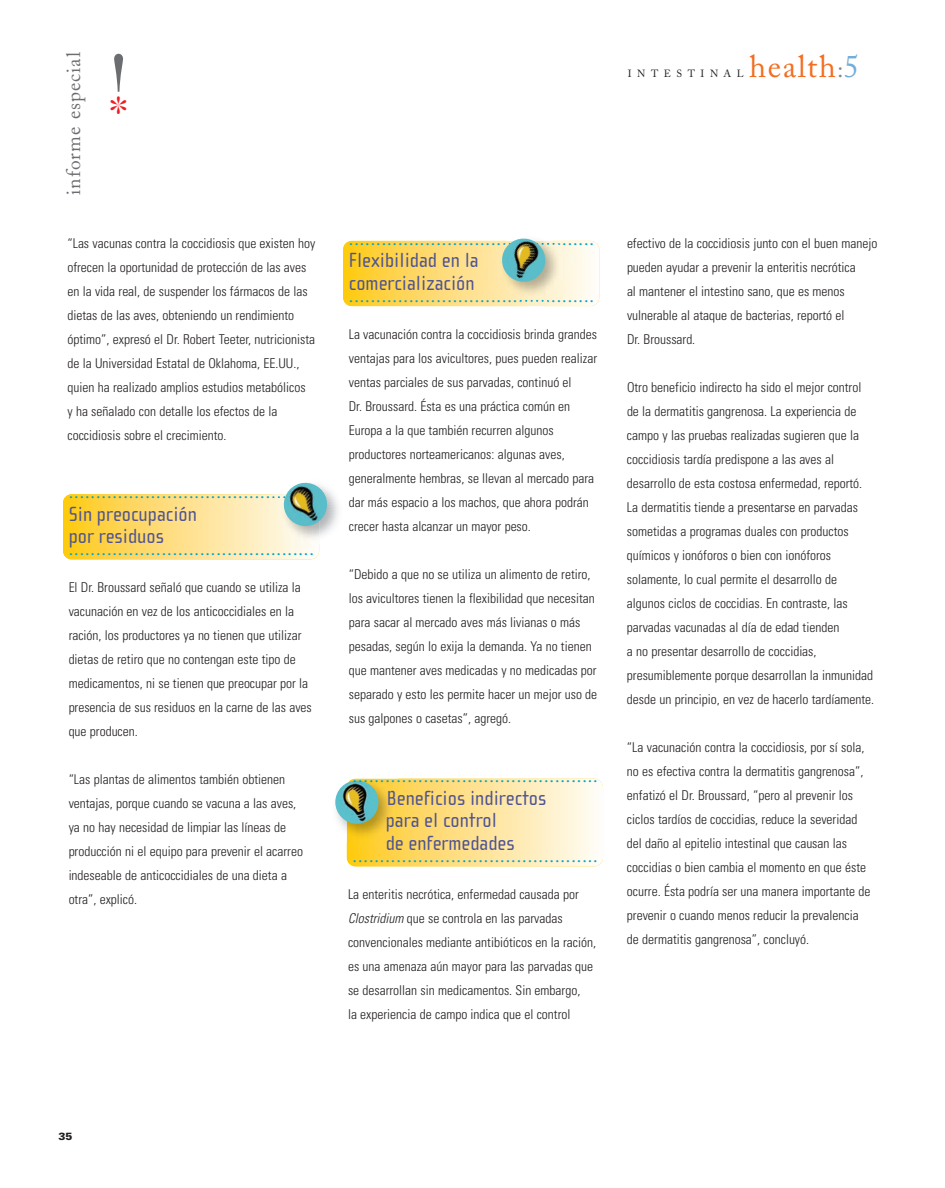
<style>
.page{position:relative;width:945px;height:1188px;background:#fff}
.page>*{position:absolute;margin:0;border:0;box-sizing:border-box;transform-origin:0 0}
.t1{font:78.75px "Bodoni";color:#6c6d70}
.t2{font:31.5px "Adobe Caslon";letter-spacing:.05em;color:#f36e21}
.t3{font:21px/22.5px "Cholla Sans";color:#4f5492}
.t4{font:19.5px "Adobe Caslon";letter-spacing:.05em;color:#6c6d70}
.t5{font:18px "Adobe Caslon";color:#00a5c8}
.t6{font:300 condensed 13.5px/24px "Univers";color:#231f20}
.t7{font:900 10.5px "Univers";color:#231f20}
.t8{font:10.35px "Adobe Caslon";letter-spacing:.535em;color:#231f20}
.s1{font-size:22.65px;color:#808285}
.s2{color:#72aeda}
.s3{font-style:italic}
</style>
<div class="page">
<svg style="left:63px;top:494px;width:256px;height:65px;background:#fedd7b"></svg>
<img style="left:270px;top:491px;width:69px;height:54px">
<img style="left:272px;top:494px;width:47px;height:59px">
<img style="left:281px;top:482px;width:48px;height:46px">
<svg style="left:343px;top:241px;width:256px;height:65px;background:#feda6d"></svg>
<img style="left:482px;top:241px;width:96px;height:65px">
<img style="left:499px;top:238px;width:49px;height:47px">
<div style="left:347px;top:779px;width:256px;height:87px;background:linear-gradient(to right,#ffc91e,#fefcfd);border-radius:9px"></div>
<img style="left:335px;top:778px;width:63px;height:65px">
<img style="left:347px;top:779px;width:51px;height:64px">
<img style="left:335px;top:781px;width:44px;height:43px;border-radius:50%">
<h3 class="t4" style="left:66px;top:195px;width:144px;rotate:-90deg">informe especial</h3>
<h1 class="t1" style="left:108px;top:53px;width:23px">!</h1>
<h2 class="t2" style="left:749px;top:54px;width:112px">health<span class="s1">:</span><span class="s2">5</span></h2>
<p class="t8" style="left:628px;top:69px;width:117px">INTESTINAL</p>
<p class="t6" style="left:68px;top:233px;width:249px">“Las vacunas contra la coccidiosis que existen hoy ofrecen la oportunidad de protección de las aves en la vida real, de suspender los fármacos de las dietas de las aves, obteniendo un rendimiento óptimo”, expresó el Dr. Robert Teeter, nutricionista de la Universidad Estatal de Oklahoma, EE.UU., quien ha realizado amplios estudios metabólicos<br>y ha señalado con detalle los efectos de la coccidiosis sobre el crecimiento.</p>
<p class="t6" style="left:627px;top:233px;width:252px">efectivo de la coccidiosis junto con el buen manejo pueden ayudar a prevenir la enteritis necrótica<br>al mantener el intestino sano, que es menos vulnerable al ataque de bacterias, reportó el<br>Dr. Broussard.</p>
<h3 class="t5" style="left:349px;top:232px;width:247px">.............................................</h3>
<h3 class="t3" style="left:349px;top:249px;width:131px">Flexibilidad en la comercialización</h3>
<h3 class="t5" style="left:349px;top:289px;width:247px">.............................................</h3>
<p class="t6" style="left:349px;top:323px;width:250px">La vacunación contra la coccidiosis brinda grandes ventajas para los avicultores, pues pueden realizar ventas parciales de sus parvadas, continuó el<br>Dr. Broussard. Ésta es una práctica común en Europa a la que también recurren algunos productores norteamericanos: algunas aves, generalmente hembras, se llevan al mercado para dar más espacio a los machos, que ahora podrán crecer hasta alcanzar un mayor peso.</p>
<p class="t6" style="left:349px;top:563px;width:250px">“Debido a que no se utiliza un alimento de retiro, los avicultores tienen la flexibilidad que necesitan para sacar al mercado aves más livianas o más pesadas, según lo exija la demanda. Ya no tienen que mantener aves medicadas y no medicadas por separado y esto les permite hacer un mejor uso de sus galpones o casetas”, agregó.</p>
<p class="t6" style="left:627px;top:377px;width:249px">Otro beneficio indirecto ha sido el mejor control de la dermatitis gangrenosa. La experiencia de campo y las pruebas realizadas sugieren que la coccidiosis tardía predispone a las aves al desarrollo de esta costosa enfermedad, reportó.<br>La dermatitis tiende a presentarse en parvadas sometidas a programas duales con productos químicos y ionóforos o bien con ionóforos solamente, lo cual permite el desarrollo de algunos ciclos de coccidias. En contraste, las parvadas vacunadas al día de edad tienden<br>a no presentar desarrollo de coccidias, presumiblemente porque desarrollan la inmunidad desde un principio, en vez de hacerlo tardíamente.</p>
<p class="t6" style="left:627px;top:737px;width:245px">“La vacunación contra la coccidiosis, por sí sola, no es efectiva contra la dermatitis gangrenosa”, enfatizó el Dr. Broussard, “pero al prevenir los ciclos tardíos de coccidias, reduce la severidad del daño al epitelio intestinal que causan las coccidias o bien cambia el momento en que éste ocurre. Ésta podría ser una manera importante de prevenir o cuando menos reducir la prevalencia de dermatitis gangrenosa”, concluyó.</p>
<h3 class="t5" style="left:69px;top:485px;width:247px">.............................................</h3>
<h3 class="t3" style="left:69px;top:502px;width:130px">Sin preocupación por residuos</h3>
<h3 class="t5" style="left:69px;top:542px;width:247px">.............................................</h3>
<p class="t6" style="left:69px;top:577px;width:245px">El Dr. Broussard señaló que cuando se utiliza la vacunación en vez de los anticoccidiales en la ración, los productores ya no tienen que utilizar dietas de retiro que no contengan este tipo de medicamentos, ni se tienen que preocupar por la presencia de sus residuos en la carne de las aves que producen.</p>
<p class="t6" style="left:69px;top:769px;width:236px">“Las plantas de alimentos también obtienen ventajas, porque cuando se vacuna a las aves, ya no hay necesidad de limpiar las líneas de producción ni el equipo para prevenir el acarreo indeseable de anticoccidiales de una dieta a otra”, explicó.</p>
<h3 class="t5" style="left:353px;top:770px;width:247px">.............................................</h3>
<h3 class="t3" style="left:386px;top:786px;width:162px">Beneficios indirectos para el control<br>de enfermedades</h3>
<h3 class="t5" style="left:353px;top:849px;width:247px">.............................................</h3>
<p class="t6" style="left:348px;top:883px;width:250px">La enteritis necrótica, enfermedad causada por <span class="s3">Clostridium</span> que se controla en las parvadas convencionales mediante antibióticos en la ración, es una amenaza aún mayor para las parvadas que se desarrollan sin medicamentos. Sin embargo,<br>la experiencia de campo indica que el control</p>
<p class="t7" style="left:59px;top:1132px;width:16px">35</p>
</div>
